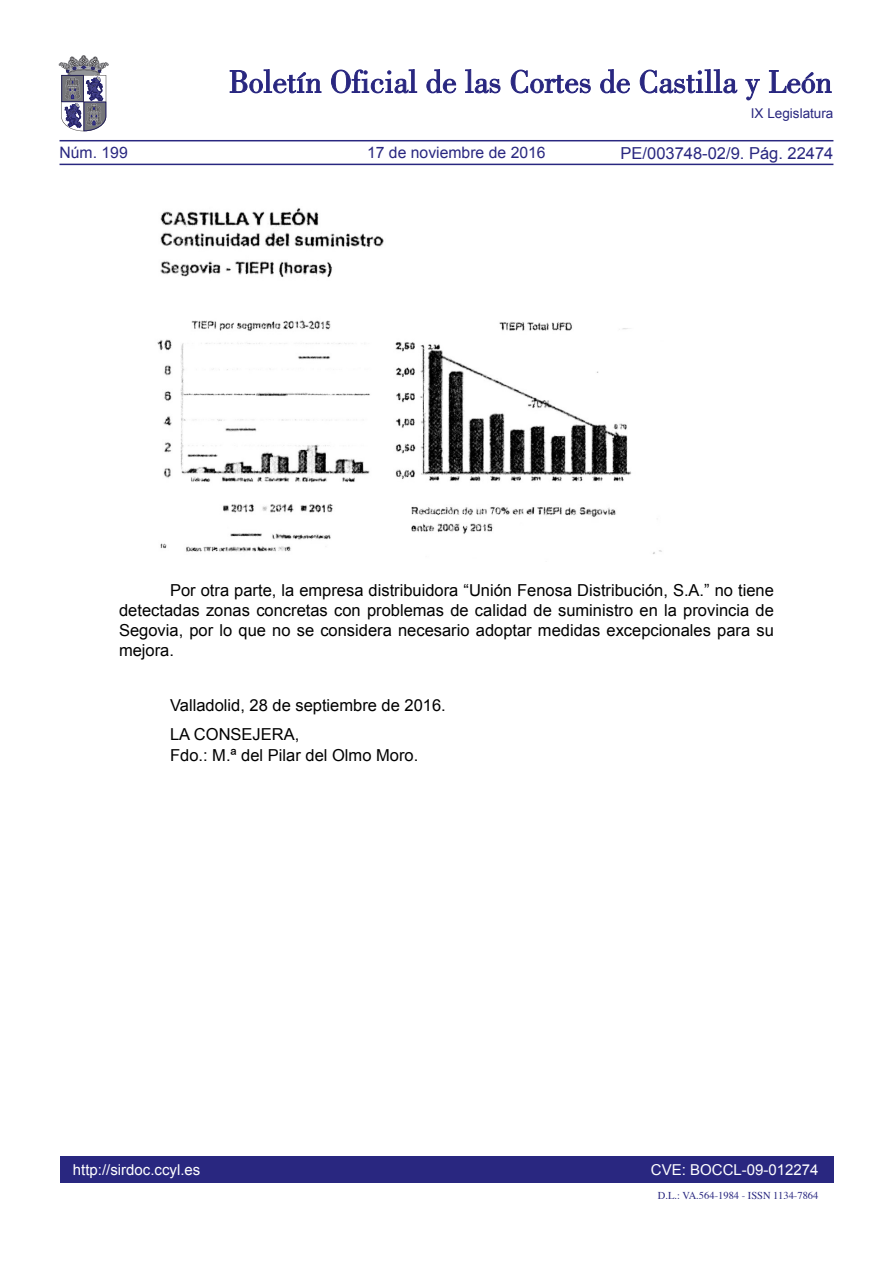
<style>
.page{position:relative;width:893px;height:1263px;background:#fff}
.page>*{position:absolute;margin:0;border:0;box-sizing:border-box;transform-origin:0 0}
.TEXTO_NORMAL{font:16.5px/19.8px "Arial";color:#000;text-align:justify}
.firma{font:16.5px/21px "Arial";color:#000}
.valladolid{font:16.5px "Arial";color:#000}
.t1{font:16.5px "Arial";color:#292780}
.t2{font:15.75px "Arial";color:#292780}
.t3{font:15px "Arial";color:#fff}
.t4{font:13.5px "Arial";color:#292780}
.t5{font:10.5px "Times";color:#292780}
</style>
<div class="page">
<div style="left:60px;top:1157px;width:773px;height:26px;background:#292780"></div>
<hr style="left:60px;top:164px;width:773px;height:1px;background:#292780">
<hr style="left:60px;top:140px;width:773px;height:1px;background:#292780">
<svg style="left:230px;top:69px;width:91px;height:24px"></svg>
<svg style="left:331px;top:69px;width:86px;height:24px"></svg>
<svg style="left:426px;top:69px;width:30px;height:24px"></svg>
<svg style="left:465px;top:69px;width:35px;height:24px"></svg>
<svg style="left:511px;top:70px;width:80px;height:23px"></svg>
<svg style="left:600px;top:69px;width:30px;height:24px"></svg>
<svg style="left:640px;top:69px;width:97px;height:24px"></svg>
<svg style="left:745px;top:79px;width:15px;height:21px"></svg>
<svg style="left:769px;top:70px;width:62px;height:23px"></svg>
<svg style="left:59px;top:55px;width:49px;height:76px"></svg>
<img style="left:157px;top:208px;width:505px;height:346px">
<p class="t2" style="left:60px;top:142px;width:70px">Núm. 199</p>
<p class="t2" style="left:367px;top:142px;width:180px">17 de noviembre de 2016</p>
<p class="t4" style="left:751px;top:105px;width:84px">IX Legislatura</p>
<p class="t1" style="left:621px;top:142px;width:214px">PE/003748-02/9. Pág. 22474</p>
<p class="TEXTO_NORMAL" style="left:119px;top:581px;width:656px;text-indent:51px">Por otra parte, la empresa distribuidora “Unión Fenosa Distribución, S.A.” no tiene detectadas zonas concretas con problemas de calidad de suministro en la provincia de Segovia, por lo que no se considera necesario adoptar medidas excepcionales para su mejora.</p>
<p class="valladolid" style="left:170px;top:694px;width:277px">Valladolid, 28 de septiembre de 2016.</p>
<p class="firma" style="left:170px;top:724px;width:250px">LA CONSEJERA,<br>Fdo.: M.ª del Pilar del Olmo Moro.</p>
<p class="t3" style="left:73px;top:1159px;width:129px">http://sirdoc.ccyl.es</p>
<p class="t3" style="left:651px;top:1159px;width:169px">CVE: BOCCL-09-012274</p>
<p class="t5" style="left:658px;top:1185px;width:162px">D.L.: VA.564-1984 - ISSN 1134-7864</p>
</div>
